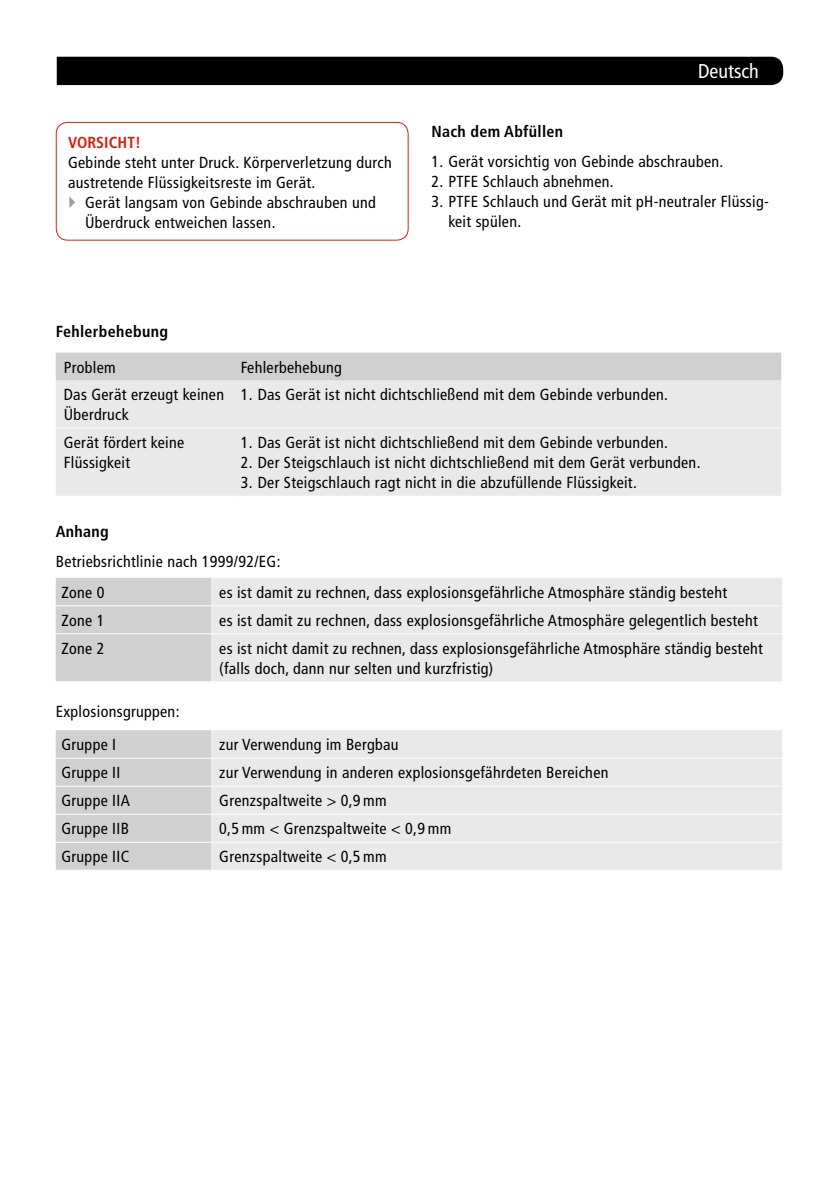
<style>
.page{position:relative;width:840px;height:1191px;background:#fff}
.page>*{position:absolute;margin:0;border:0;box-sizing:border-box;transform-origin:0 0}
.t1{font:condensed 20px "Frutiger";color:#fff}
.t2{font:condensed 16px/20px "Frutiger";letter-spacing:.02em;color:#000}
.t3{font:700 condensed 16px "Frutiger";letter-spacing:.02em;color:#000}
.t4{font:700 condensed 16px "Frutiger";color:#d32210}
</style>
<div class="page">
<div style="left:57px;top:57px;width:725px;height:28px;background:#000"></div>
<div style="left:56px;top:352px;width:724px;height:28px;background:#d0d0d0"></div>
<div style="left:56px;top:380px;width:724px;height:115px;background:#e9e9e9"></div>
<hr style="left:56px;top:427px;width:176px;height:1px;background:#fff">
<hr style="left:232px;top:427px;width:548px;height:1px;background:#fff">
<div style="left:56px;top:578px;width:155px;height:103px;background:#d0d0d0"></div>
<div style="left:211px;top:578px;width:570px;height:103px;background:#e9e9e9"></div>
<hr style="left:56px;top:605px;width:155px;height:1px;background:#fff">
<hr style="left:211px;top:605px;width:570px;height:1px;background:#fff">
<hr style="left:56px;top:633px;width:155px;height:1px;background:#fff">
<hr style="left:211px;top:633px;width:570px;height:1px;background:#fff">
<div style="left:56px;top:122px;width:352px;height:119px;border:1px solid #d32210;border-radius:11px"></div>
<div style="left:56px;top:730px;width:155px;height:139px;background:#d0d0d0"></div>
<div style="left:211px;top:730px;width:570px;height:139px;background:#e9e9e9"></div>
<hr style="left:56px;top:757px;width:155px;height:1px;background:#fff">
<hr style="left:211px;top:757px;width:570px;height:1px;background:#fff">
<hr style="left:56px;top:785px;width:155px;height:1px;background:#fff">
<hr style="left:211px;top:785px;width:570px;height:1px;background:#fff">
<hr style="left:56px;top:813px;width:155px;height:1px;background:#fff">
<hr style="left:211px;top:813px;width:570px;height:1px;background:#fff">
<hr style="left:56px;top:841px;width:155px;height:1px;background:#fff">
<hr style="left:211px;top:841px;width:570px;height:1px;background:#fff">
<p class="t4" style="left:68px;top:133px;width:74px">VORSICHT!</p>
<p class="t2" style="left:68px;top:153px;width:325px">Gebinde steht unter Druck. Körperverletzung durch austretende Flüssigkeitsreste im Gerät.</p>
<p class="t2" style="left:85px;top:193px;width:292px">Gerät langsam von Gebinde abschrauben und<br>Überdruck entweichen lassen.</p>
<p class="t3" style="left:56px;top:322px;width:114px">Fehlerbehebung</p>
<p class="t1" style="left:697px;top:60px;width:62px">Deutsch</p>
<p class="t3" style="left:431px;top:122px;width:133px">Nach dem Abfüllen</p>
<p class="t2" style="left:431px;top:151px;width:293px">1. Gerät vorsichtig von Gebinde abschrauben.</p>
<p class="t2" style="left:431px;top:171px;width:184px">2. PTFE Schlauch abnehmen.</p>
<p class="t2" style="left:448px;top:191px;width:322px;text-indent:-17px">3. PTFE Schlauch und Gerät mit pH-neutraler Flüssig&shy;keit spülen.</p>
<p class="t2" style="left:64px;top:357px;width:53px">Problem</p>
<p class="t2" style="left:240px;top:357px;width:103px">Fehlerbehebung</p>
<p class="t2" style="left:64px;top:385px;width:162px">Das Gerät erzeugt keinen<br>Überdruck</p>
<p class="t2" style="left:240px;top:385px;width:428px">1. Das Gerät ist nicht dichtschließend mit dem Gebinde verbunden.</p>
<p class="t2" style="left:64px;top:433px;width:122px">Gerät fördert keine<br>Flüssigkeit</p>
<p class="t2" style="left:240px;top:433px;width:428px">1. Das Gerät ist nicht dichtschließend mit dem Gebinde verbunden.</p>
<p class="t2" style="left:240px;top:453px;width:461px">2. Der Steigschlauch ist nicht dichtschließend mit dem Gerät verbunden.</p>
<p class="t2" style="left:240px;top:473px;width:397px">3. Der Steigschlauch ragt nicht in die abzufüllende Flüssigkeit.</p>
<p class="t3" style="left:56px;top:522px;width:54px">Anhang</p>
<p class="t2" style="left:56px;top:551px;width:226px">Betriebsrichtlinie nach 1999/92/EG:</p>
<p class="t2" style="left:61px;top:582px;width:45px">Zone 0</p>
<p class="t2" style="left:219px;top:582px;width:509px">es ist damit zu rechnen, dass explosionsgefährliche Atmosphäre ständig besteht</p>
<p class="t2" style="left:61px;top:610px;width:45px">Zone 1</p>
<p class="t2" style="left:219px;top:610px;width:539px">es ist damit zu rechnen, dass explosionsgefährliche Atmosphäre gelegentlich besteht</p>
<p class="t2" style="left:61px;top:638px;width:45px">Zone 2</p>
<p class="t2" style="left:219px;top:638px;width:545px">es ist nicht damit zu rechnen, dass explosionsgefährliche Atmosphäre ständig besteht (falls doch, dann nur selten und kurzfristig)</p>
<p class="t2" style="left:56px;top:701px;width:125px">Explosionsgruppen:</p>
<p class="t2" style="left:61px;top:734px;width:56px">Gruppe I</p>
<p class="t2" style="left:219px;top:734px;width:181px">zur Verwendung im Bergbau</p>
<p class="t2" style="left:61px;top:762px;width:60px">Gruppe II</p>
<p class="t2" style="left:219px;top:762px;width:390px">zur Verwendung in anderen explosionsgefährdeten Bereichen</p>
<p class="t2" style="left:61px;top:790px;width:70px">Gruppe IIA</p>
<p class="t2" style="left:219px;top:790px;width:169px">Grenzspaltweite &gt; 0,9 mm</p>
<p class="t2" style="left:61px;top:818px;width:69px">Gruppe IIB</p>
<p class="t2" style="left:219px;top:818px;width:233px">0,5 mm &lt; Grenzspaltweite &lt; 0,9 mm</p>
<p class="t2" style="left:61px;top:846px;width:69px">Gruppe IIC</p>
<p class="t2" style="left:219px;top:846px;width:169px">Grenzspaltweite &lt; 0,5 mm</p>
</div>
